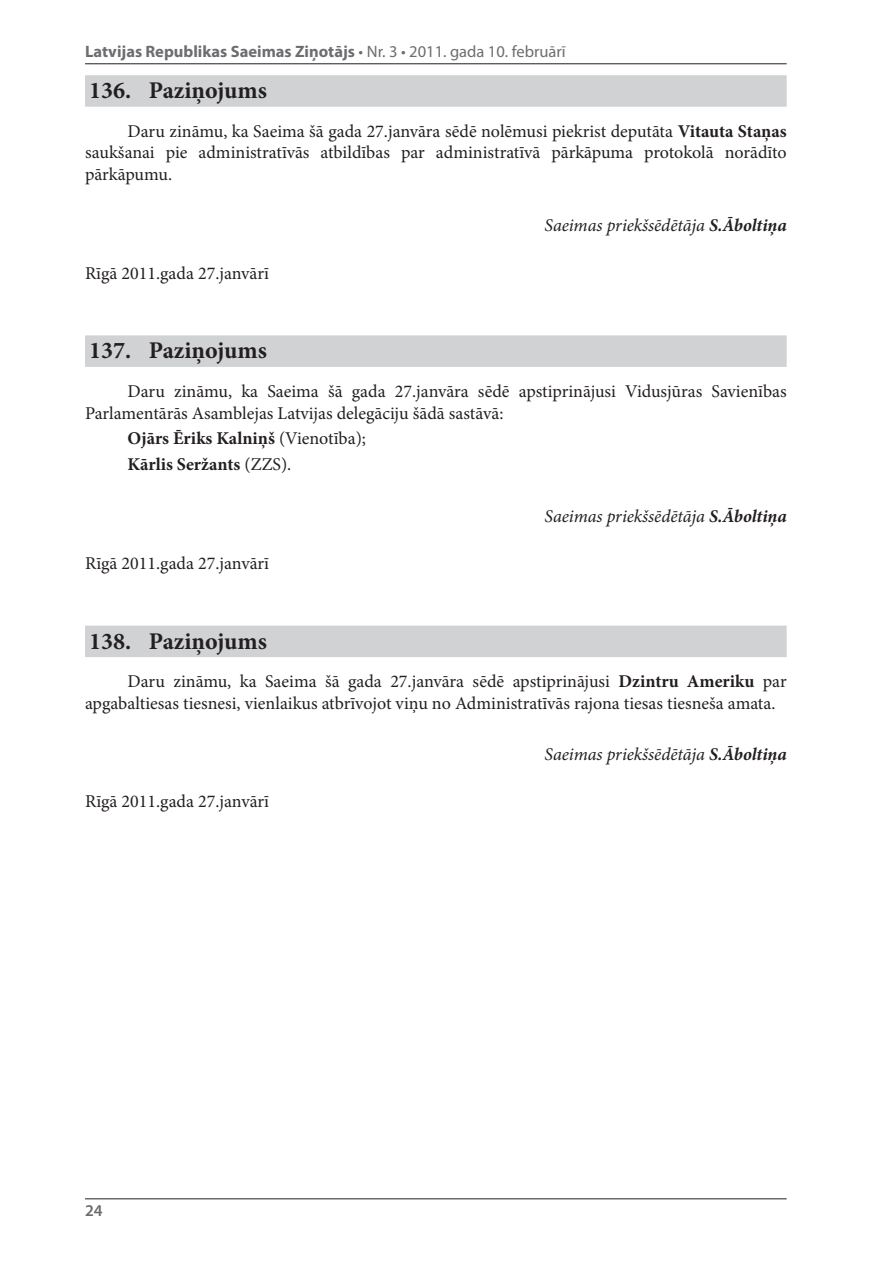
<style>
.page{position:relative;width:893px;height:1263px;background:#fff}
.page>*{position:absolute;margin:0;border:0;box-sizing:border-box;transform-origin:0 0}
.t1{font:700 24px "Minion Pro";color:#231f20}
.t2{font:18px/21.6px "Minion Pro";color:#231f20}
.t3{font:italic 18px "Minion Pro";letter-spacing:-.005em;color:#231f20}
.t4{font:700 18px/25.8px "Minion Pro";color:#231f20}
.t5{font:700 16.5px "Myriad Pro";color:#6c6d70}
.t6{font:600 16.5px "Myriad Pro";color:#6c6d70}
.s1{font-weight:400}
.s2{font-weight:700}
</style>
<div class="page">
<hr style="left:85px;top:63px;width:702px;height:1px;background:#231f20">
<hr style="left:85px;top:1198px;width:702px;height:1px;background:#231f20">
<div style="left:85px;top:75px;width:702px;height:32px;background:#d1d2d4"></div>
<div style="left:85px;top:335px;width:702px;height:32px;background:#d1d2d4"></div>
<div style="left:85px;top:626px;width:702px;height:31px;background:#d1d2d4"></div>
<p class="t5" style="left:85px;top:41px;width:482px">Latvijas Republikas Saeimas Ziņotājs <span class="s1">• Nr. 3 • 2011. gada 10. februārī</span></p>
<h1 class="t1" style="left:89px;top:74px;width:179px">136. Paziņojums</h1>
<p class="t2" style="left:85px;top:120px;width:703px;text-align:justify;text-indent:42px">Daru zināmu, ka Saeima šā gada 27.janvāra sēdē nolēmusi piekrist deputāta <span class="s2">Vitauta Staņas </span>saukšanai pie administratīvās atbildības par administratīvā pārkāpuma protokolā norādīto pārkāpumu.</p>
<p class="t3" style="left:544px;top:213px;width:244px">Saeimas priekšsēdētāja <span class="s2">S.Āboltiņa</span></p>
<p class="t2" style="left:85px;top:262px;width:185px">Rīgā 2011.gada 27.janvārī</p>
<h1 class="t1" style="left:89px;top:334px;width:179px">137. Paziņojums</h1>
<p class="t2" style="left:85px;top:380px;width:703px;text-indent:42px">Daru zināmu, ka Saeima šā gada 27.janvāra sēdē apstiprinājusi Vidusjūras Savienības<br>Parlamentārās Asamblejas Latvijas delegāciju šādā sastāvā:</p>
<p class="t4" style="left:128px;top:426px;width:240px">Ojārs Ēriks Kalniņš <span class="s1">(Vienotība);<br></span>Kārlis Seržants <span class="s1">(ZZS).</span></p>
<p class="t3" style="left:545px;top:504px;width:244px">Saeimas priekšsēdētāja <span class="s2">S.Āboltiņa</span></p>
<p class="t2" style="left:85px;top:552px;width:185px">Rīgā 2011.gada 27.janvārī</p>
<h1 class="t1" style="left:89px;top:624px;width:179px">138. Paziņojums</h1>
<p class="t2" style="left:85px;top:671px;width:703px;text-indent:42px">Daru zināmu, ka Saeima šā gada 27.janvāra sēdē apstiprinājusi <span class="s2">Dzintru Ameriku</span> par apgabaltiesas tiesnesi, vienlaikus atbrīvojot viņu no Administratīvās rajona tiesas tiesneša amata.</p>
<p class="t3" style="left:545px;top:742px;width:244px">Saeimas priekšsēdētāja <span class="s2">S.Āboltiņa</span></p>
<p class="t2" style="left:85px;top:791px;width:185px">Rīgā 2011.gada 27.janvārī</p>
<p class="t6" style="left:85px;top:1200px;width:19px">24</p>
</div>
